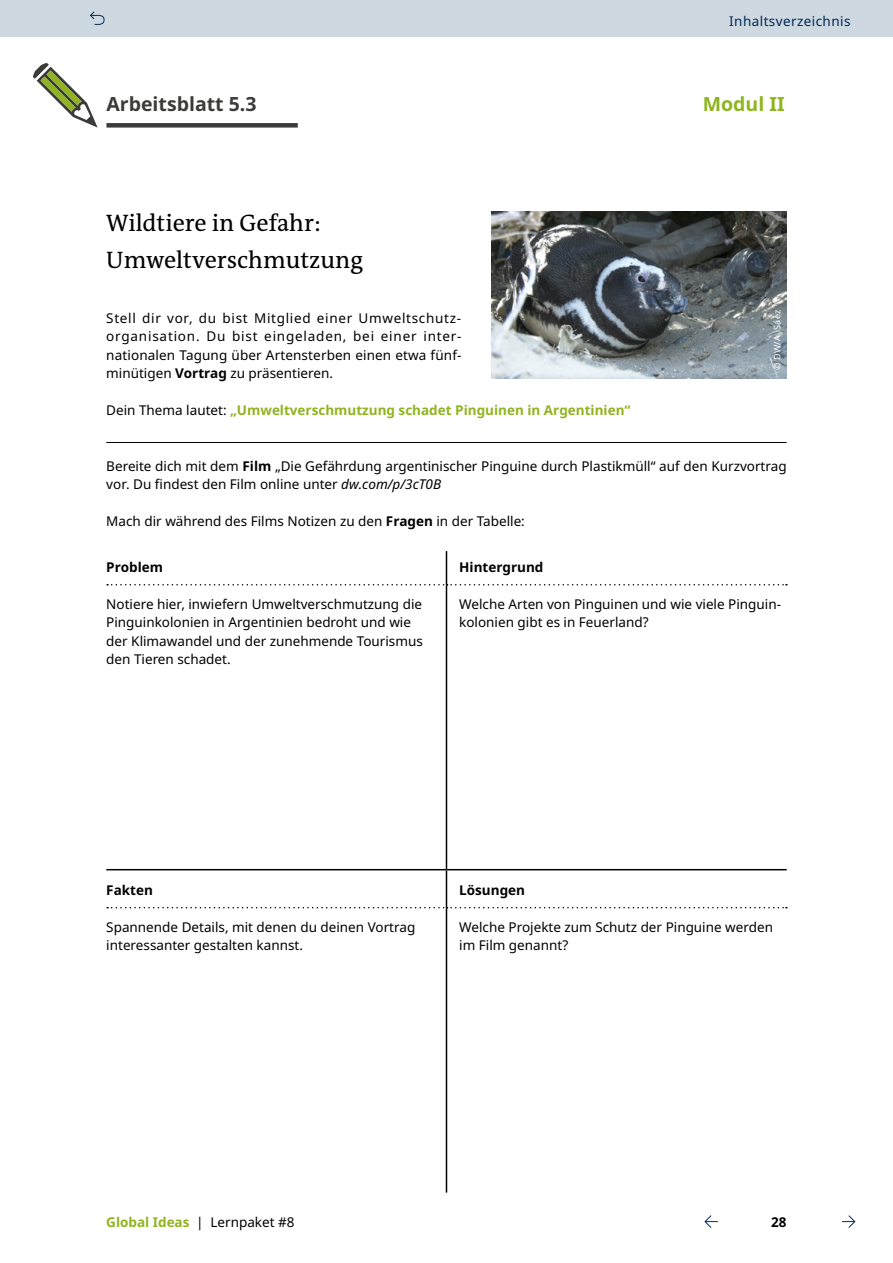
<style>
.page{position:relative;width:893px;height:1263px;background:#fff}
.page>*{position:absolute;margin:0;border:0;box-sizing:border-box;transform-origin:0 0}
.t1{font:24px/36.9px "DW The Antiqua B W5 Plain";color:#000}
.t2{font:700 19.5px "Noto Sans";color:#3b3b3a}
.t3{font:700 19.5px "Noto Sans";color:#8fb41e}
.t4{font:13.5px/18.5px "Noto Sans";color:#000}
.t5{font:700 13.5px "Noto Sans";color:#8fb41e}
.t6{font:700 13.5px "Noto Sans";color:#000}
.t7{font:13.5px "Noto Sans";letter-spacing:.03em;color:#002a58}
.t8{font:9px "Noto Sans";letter-spacing:.02em;color:#fff}
.s1{font-weight:700}
.s2{font-weight:400;color:#000}
.s3{font-style:italic}
.s4{font-weight:700;color:#8fb41e}
</style>
<div class="page">
<div style="left:106px;top:123px;width:192px;height:5px;background:#3b3b3a"></div>
<svg style="left:33px;top:63px;width:65px;height:65px"></svg>
<hr style="left:106px;top:442px;width:681px;height:1px;background:#000">
<hr style="left:446px;top:551px;width:1px;height:33px;background:#000">
<hr style="left:446px;top:585px;width:1px;height:284px;background:#000">
<hr style="left:106px;top:869px;width:340px;height:1px;background:#000">
<hr style="left:446px;top:869px;width:341px;height:1px;background:#000">
<hr style="left:446px;top:870px;width:1px;height:37px;background:#000">
<hr style="left:446px;top:908px;width:1px;height:284px;background:#000">
<svg style="left:107px;top:584px;width:680px;height:1px"></svg>
<svg style="left:107px;top:907px;width:680px;height:1px"></svg>
<img style="left:491px;top:212px;width:296px;height:166px">
<div style="left:0;top:0;width:893px;height:37px;background:#ced8e0"></div>
<svg style="left:90px;top:11px;width:15px;height:14px"></svg>
<svg style="left:842px;top:1215px;width:14px;height:13px"></svg>
<svg style="left:704px;top:1215px;width:14px;height:13px"></svg>
<p class="t7" style="left:729px;top:12px;width:123px">Inhaltsverzeichnis</p>
<h2 class="t2" style="left:106px;top:90px;width:152px">Arbeitsblatt 5.3</h2>
<h2 class="t3" style="left:703px;top:90px;width:83px">Modul II</h2>
<h1 class="t1" style="left:106px;top:204px;width:258px">Wildtiere in Gefahr:<br>Umweltverschmutzung</h1>
<p class="t4" style="left:106px;top:309px;width:357px;text-align:justify">Stell dir vor, du bist Mitglied einer Umweltschutz&shy;organisation. Du bist eingeladen, bei einer inter&shy;nationalen Tagung über Artensterben einen etwa fünf&shy;minütigen <span class="s1">Vortrag</span> zu präsentieren.</p>
<p class="t5" style="left:106px;top:401px;width:526px"><span class="s2">Dein Thema lautet:</span> „Umweltverschmutzung schadet Pinguinen in Argentinien“</p>
<p class="t8" style="left:771px;top:370px;width:62px;rotate:-90deg">© DW/A. Sáez</p>
<p class="t4" style="left:106px;top:457px;width:682px">Bereite dich mit dem <span class="s1">Film</span> „Die Gefährdung argentinischer Pinguine durch Plastikmüll“ auf den Kurzvortrag vor. Du findest den Film online unter <span class="s3">dw.com/p/3cT0B</span></p>
<p class="t4" style="left:106px;top:512px;width:420px">Mach dir während des Films Notizen zu den <span class="s1">Fragen</span> in der Tabelle:</p>
<p class="t6" style="left:106px;top:558px;width:58px">Problem</p>
<p class="t6" style="left:459px;top:558px;width:86px">Hintergrund</p>
<p class="t4" style="left:106px;top:595px;width:318px">Notiere hier, inwiefern Umweltverschmutzung die Pinguinkolonien in Argentinien bedroht und wie der Klimawandel und der zunehmende Tourismus den Tieren schadet.</p>
<p class="t4" style="left:459px;top:595px;width:323px">Welche Arten von Pinguinen und wie viele Pinguin&shy;kolonien gibt es in Feuerland?</p>
<p class="t6" style="left:106px;top:880px;width:48px">Fakten</p>
<p class="t6" style="left:459px;top:880px;width:67px">Lösungen</p>
<p class="t4" style="left:106px;top:918px;width:311px">Spannende Details, mit denen du deinen Vortrag interessanter gestalten kannst.</p>
<p class="t4" style="left:459px;top:918px;width:315px">Welche Projekte zum Schutz der Pinguine werden im Film genannt?</p>
<p class="t4" style="left:106px;top:1213px;width:190px"><span class="s4">Global Ideas</span> | Lernpaket #8</p>
<p class="t6" style="left:771px;top:1212px;width:17px">28</p>
</div>
